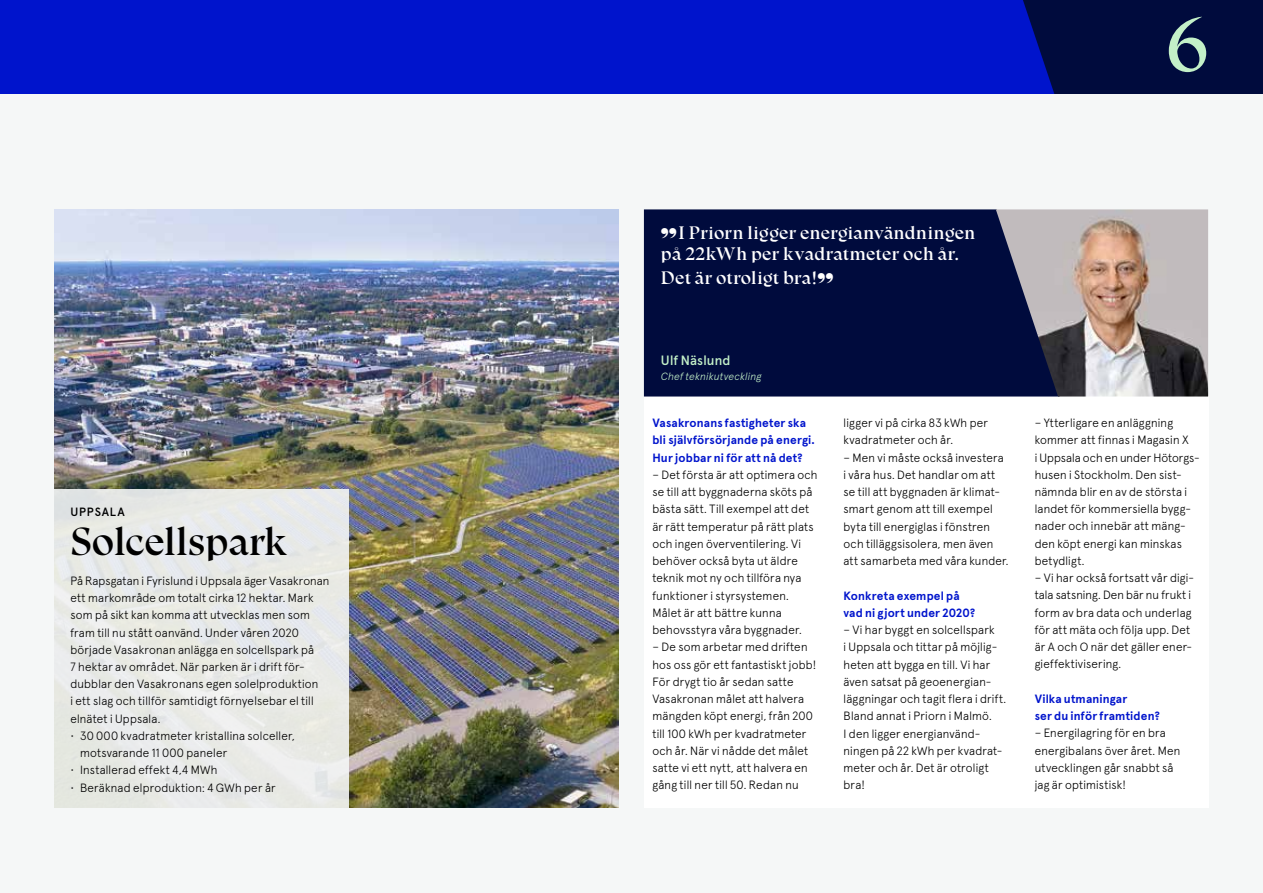
<style>
.page{position:relative;width:1263px;height:893px;background:#fff}
.page>*{position:absolute;margin:0;border:0;box-sizing:border-box;transform-origin:0 0}
.t1{font:72px "Vasakronan Serif ICE Text";color:#c3f0c8}
.t2{font:39px "Vasakronan Serif ICE Rubrik";color:#000}
.t3{font:18px/21px "Vasakronan Serif ICE Rubrik";letter-spacing:.01em;color:#fff}
.t4{font:500 13.5px "Apercu Pro";letter-spacing:.015em;color:#c3f0c8}
.t5{font:300 12px/17.2px "Apercu Pro";letter-spacing:.015em;color:#000}
.t6{font:700 12px/17.2px "Apercu Pro";letter-spacing:.01em;color:#0014cc}
.t7{font:500 12px "Apercu Pro";letter-spacing:.07em;color:#000}
.t8{font:italic 300 10.5px "Apercu Pro";letter-spacing:.025em;color:#c3f0c8}
</style>
<div class="page">
<div style="left:0;top:0;width:1084px;height:114px;background:#0014cc"></div>
<svg style="left:1023px;top:0;width:240px;height:94px;background:#000b47"></svg>
<div style="left:0;top:94px;width:1263px;height:799px;background:#f5f7f7"></div>
<div style="left:644px;top:396px;width:565px;height:412px;background:#fff"></div>
<div style="left:644px;top:209px;width:352px;height:187px;background:#000b3d"></div>
<img style="left:996px;top:209px;width:212px;height:187px">
<img style="left:54px;top:209px;width:565px;height:599px">
<div style="left:53px;top:489px;width:296px;height:320px;background:#e8eae6"></div>
<p class="t7" style="left:70px;top:502px;width:56px">UPPSALA</p>
<h2 class="t2" style="left:70px;top:518px;width:219px">Solcellspark</h2>
<p class="t5" style="left:70px;top:571px;width:261px">På Rapsgatan i Fyrislund i Uppsala äger Vasakronan ett markområde om totalt cirka 12 hektar. Mark som på sikt kan komma att utvecklas men som fram till nu stått oanvänd. Under våren 2020 började Vasakronan anlägga en solcellspark på<br>7 hektar av området. När parken är i drift för&shy;dubblar den Vasakronans egen solelproduktion<br>i ett slag och tillför samtidigt förnyelsebar el till elnätet i Uppsala.</p>
<p class="t5" style="left:80px;top:726px;width:216px;text-indent:-10px">• 30 000 kvadratmeter kristallina solceller, motsvarande 11 000 paneler</p>
<p class="t5" style="left:70px;top:761px;width:149px">• Installerad effekt 4,4 MWh</p>
<p class="t5" style="left:70px;top:778px;width:207px">• Beräknad elproduktion: 4 GWh per år</p>
<h1 class="t1" style="left:1165px;top:3px;width:45px">6</h1>
<h3 class="t3" style="left:661px;top:222px;width:316px">”I Priorn ligger energianvändningen på 22kWh per kvadratmeter och år.</h3>
<h3 class="t3" style="left:661px;top:267px;width:174px">Det är otroligt bra!”</h3>
<p class="t4" style="left:661px;top:349px;width:71px">Ulf Näslund</p>
<p class="t8" style="left:661px;top:368px;width:102px">Chef teknikutveckling</p>
<p class="t6" style="left:652px;top:414px;width:164px">Vasakronans fastigheter ska bli självförsörjande på energi.<br>Hur jobbar ni för att nå det?</p>
<p class="t5" style="left:652px;top:465px;width:167px">– Det första är att optimera och se till att byggnaderna sköts på bästa sätt. Till exempel att det är rätt temperatur på rätt plats och ingen överventilering. Vi behöver också byta ut äldre teknik mot ny och tillföra nya funktioner i styrsystemen.<br>Målet är att bättre kunna behovsstyra våra byggnader.</p>
<p class="t5" style="left:652px;top:638px;width:165px">– De som arbetar med driften hos oss gör ett fantastiskt jobb!<br>För drygt tio år sedan satte<br>Vasakronan målet att halvera mängden köpt energi, från 200 till 100 kWh per kvadratmeter och år. När vi nådde det målet satte vi ett nytt, att halvera en gång till ner till 50. Redan nu</p>
<p class="t5" style="left:843px;top:413px;width:146px">ligger vi på cirka 83 kWh per kvadratmeter och år.</p>
<p class="t5" style="left:843px;top:448px;width:167px">– Men vi måste också investera i våra hus. Det handlar om att se till att byggnaden är klimat&shy;smart genom att till exempel byta till energiglas i fönstren och tilläggsisolera, men även att samarbeta med våra kunder.</p>
<p class="t6" style="left:843px;top:586px;width:133px">Konkreta exempel på vad ni gjort under 2020?</p>
<p class="t5" style="left:843px;top:620px;width:164px">– Vi har byggt en solcellspark<br>i Uppsala och tittar på möjlig&shy;heten att bygga en till. Vi har även satsat på geoenergian&shy;läggningar och tagit flera i drift.<br>Bland annat i Priorn i Malmö.<br>I den ligger energianvänd&shy;ningen på 22 kWh per kvadrat&shy;meter och år. Det är otroligt bra!</p>
<p class="t5" style="left:1035px;top:413px;width:165px">– Ytterligare en anläggning kommer att finnas i Magasin X<br>i Uppsala och en under Hötorgs&shy;husen i Stockholm. Den sist&shy;nämnda blir en av de största i landet för kommersiella bygg&shy;nader och innebär att mäng&shy;den köpt energi kan minskas betydligt.</p>
<p class="t5" style="left:1035px;top:568px;width:161px">– Vi har också fortsatt vår digi&shy;tala satsning. Den bär nu frukt i form av bra data och underlag för att mäta och följa upp. Det är A och O när det gäller ener&shy;gieffektivisering.</p>
<p class="t6" style="left:1035px;top:689px;width:127px">Vilka utmaningar<br>ser du inför framtiden?</p>
<p class="t5" style="left:1035px;top:724px;width:147px">– Energilagring för en bra energibalans över året. Men utvecklingen går snabbt så jag är optimistisk!</p>
</div>
